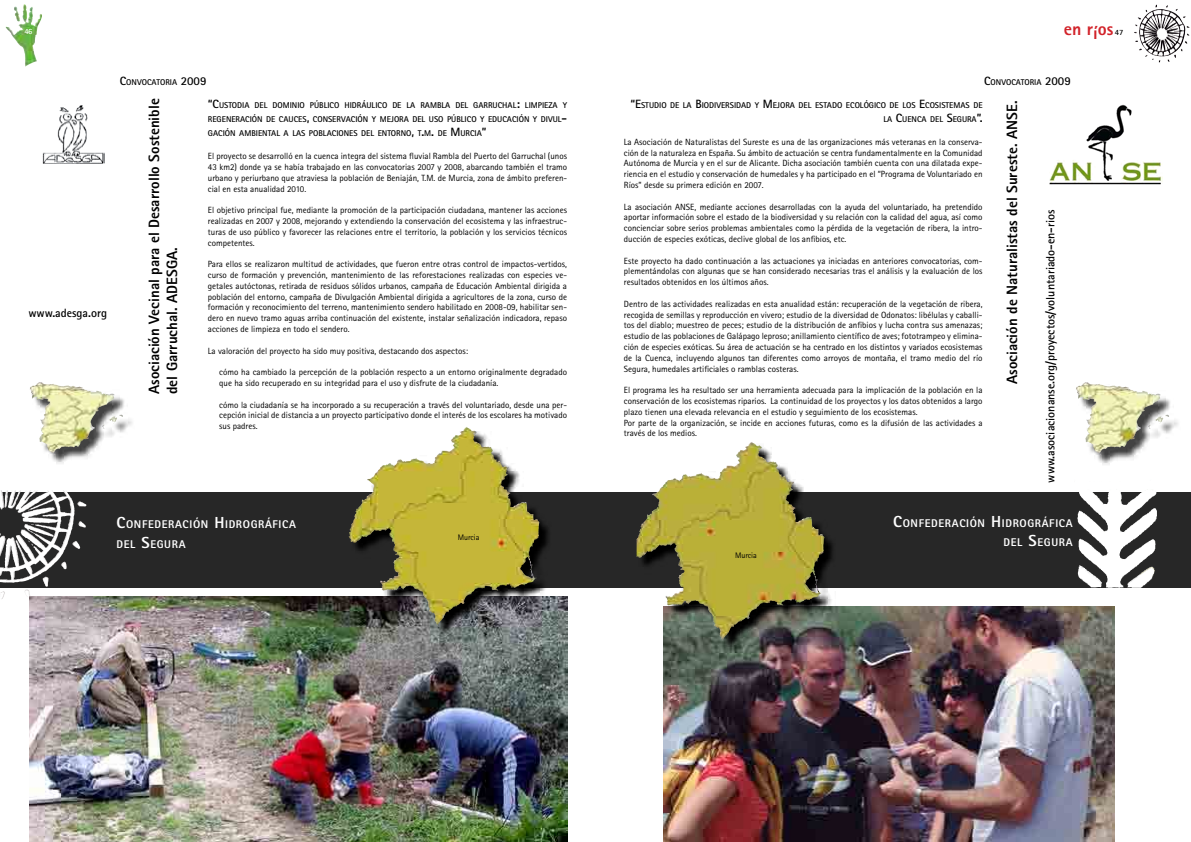
<style>
.page{position:relative;width:1191px;height:842px;background:#fff}
.page>*{position:absolute;margin:0;border:0;box-sizing:border-box;transform-origin:0 0}
.t1{font:800 18px "Rotis Sans Serif Std";color:#d2232a}
.t2{font:800 15px/18px "Rotis Sans Serif Std";color:#000}
.t3{font:700 12px "Rotis Sans Serif Std";color:#000}
.t4{font:800 11.2px/19.2px "Rotis Sans Serif Std";letter-spacing:.055em;color:#fff;text-align:right}
.t5{font:9px/10.8px "Rotis Sans Serif Std";color:#000;text-align:justify}
.t6{font:700 8.4px/14.4px "Rotis Sans Serif Std";color:#000;text-align:right}
.t7{font:8px "Rotis Sans Serif Std";color:#000}
.t8{font:700 8px "Rotis Sans Serif Std";color:#fff}
.t9{font:700 8px "Rotis Sans Serif Std";color:#000}
.s1{font-size:12px}
.s2{font-size:16px}
</style>
<div class="page">
<img style="left:13px;top:4px;width:13px;height:31px">
<img style="left:1149px;top:5px;width:28px;height:8px">
<svg style="left:0;top:492px;width:1191px;height:96px;fill:#272727"></svg>
<img style="left:663px;top:607px;width:451px;height:235px">
<img style="left:1074px;top:492px;width:77px;height:33px">
<div style="left:1077px;top:384px;width:104px;height:82px;background:#000;opacity:.75"></div>
<img style="left:1076px;top:382px;width:10px;height:17px">
<svg style="left:638px;top:444px;width:198px;height:208px"></svg>
<img style="left:708px;top:442px;width:43px;height:37px">
<img style="left:1049px;top:105px;width:113px;height:80px">
<img style="left:21px;top:490px;width:45px;height:18px">
<img style="left:30px;top:597px;width:537px;height:245px">
<img style="left:43px;top:105px;width:62px;height:59px">
<svg style="left:350px;top:429px;width:201px;height:208px"></svg>
<img style="left:428px;top:427px;width:39px;height:37px">
<div style="left:32px;top:384px;width:103px;height:82px;background:#000;opacity:.75"></div>
<img style="left:30px;top:382px;width:11px;height:17px">
<p class="t8" style="left:24px;top:26px;width:9px">46</p>
<h1 class="t1" style="left:1064px;top:17px;width:51px">en ríos</h1>
<p class="t9" style="left:1114px;top:28px;width:10px">47</p>
<h3 class="t3" style="left:28px;top:305px;width:80px">www.adesga.org</h3>
<p class="t6" style="left:120px;top:75px;width:88px"><span class="s1">C</span>ONVOCATORIA <span class="s1">2009</span></p>
<h2 class="t2" style="left:145px;top:394px;width:297px;rotate:-90deg">Asociación Vecinal para el Desarrollo Sostenible del Garruchal. ADESGA.</h2>
<p class="t6" style="left:208px;top:97px;width:361px;text-align:justify"><span class="s1">“C</span>USTODIA DEL DOMI NIO PÚBLICO HI DRÁULICO DE LA RAMBLA DEL GARRUCHAL<span class="s1">:</span> LI MPI EZA Y REGENERACIÓN DE CAUCES<span class="s1">,</span> CONSERVACIÓN Y MEJORA DEL USO PÚBLICO Y EDUCACIÓN Y DIVUL<span class="s1">-</span>GACIÓN AMBI ENTAL A LAS POBLACIONES DEL ENTORNO<span class="s1">,</span> T<span class="s1">.</span>M<span class="s1">.</span> DE <span class="s1">M</span> URCIA<span class="s1">”</span></p>
<p class="t5" style="left:208px;top:151px;width:361px">El proyecto se desarrolló en la cuenca integra del sistema fluvial Rambla del Puerto del Garruchal (unos 43 km2) donde ya se había trabajado en las convocatorias 2007 y 2008, abarcando también el tramo urbano y periurbano que atraviesa la población de Beniaján, T.M. de Murcia, zona de ámbito preferen&shy;cial en esta anualidad 2010.</p>
<p class="t5" style="left:208px;top:205px;width:361px">El objetivo principal fue, mediante la promoción de la participación ciudadana, mantener las acciones realizadas en 2007 y 2008, mejorando y extendiendo la conservación del ecosistema y las infraestruc&shy;turas de uso público y favorecer las relaciones entre el territorio, la población y los servicios técnicos competentes.</p>
<p class="t5" style="left:208px;top:259px;width:361px">Para ellos se realizaron multitud de actividades, que fueron entre otras control de impactos-vertidos, curso de formación y prevención, mantenimiento de las reforestaciones realizadas con especies ve&shy;getales autóctonas, retirada de residuos sólidos urbanos, campaña de Educación Ambiental dirigida a población del entorno, campaña de Divulgación Ambiental dirigida a agricultores de la zona, curso de formación y reconocimiento del terreno, mantenimiento sendero habilitado en 2008-09, habilitar sen&shy;dero en nuevo tramo aguas arriba continuación del existente, instalar señalización indicadora, repaso acciones de limpieza en todo el sendero.</p>
<p class="t5" style="left:208px;top:345px;width:262px">La valoración del proyecto ha sido muy positiva, destacando dos aspectos:</p>
<p class="t5" style="left:219px;top:367px;width:349px">cómo ha cambiado la percepción de la población respecto a un entorno originalmente degradado que ha sido recuperado en su integridad para el uso y disfrute de la ciudadanía.</p>
<p class="t5" style="left:219px;top:399px;width:349px">cómo la ciudadanía se ha incorporado a su recuperación a través del voluntariado, desde una per&shy;cepción inicial de distancia a un proyecto participativo donde el interés de los escolares ha motivado sus padres.</p>
<p class="t4" style="left:116px;top:515px;width:181px;text-align:left"><span class="s2">C</span>ONFEDERACIÓN <span class="s2">H</span>IDROGRÁFICA<br>DEL <span class="s2">S</span>EGURA</p>
<p class="t7" style="left:458px;top:533px;width:23px">Murcia</p>
<p class="t6" style="left:984px;top:75px;width:88px"><span class="s1">C</span>ONVOCATORIA <span class="s1">2009</span></p>
<p class="t6" style="left:630px;top:97px;width:353px"><span class="s1">“E</span>STUDIO DE LA <span class="s1">B</span> IODIVERSI DAD Y <span class="s1">M</span> EJORA DEL ESTADO ECOLÓGICO DE LOS <span class="s1">E</span>COSISTEMAS DE<br>LA <span class="s1">C</span>UENCA DEL <span class="s1">S</span>EGURA<span class="s1">”.</span></p>
<p class="t5" style="left:624px;top:136px;width:360px">La Asociación de Naturalistas del Sureste es una de las organizaciones más veteranas en la conserva&shy;ción de la naturaleza en España. Su ámbito de actuación se centra fundamentalmente en la Comunidad Autónoma de Murcia y en el sur de Alicante. Dicha asociación también cuenta con una dilatada expe&shy;riencia en el estudio y conservación de humedales y ha participado en el “Programa de Voluntariado en Ríos” desde su primera edición en 2007.</p>
<p class="t5" style="left:624px;top:201px;width:360px">La asociación ANSE, mediante acciones desarrolladas con la ayuda del voluntariado, ha pretendido aportar información sobre el estado de la biodiversidad y su relación con la calidad del agua, así como concienciar sobre serios problemas ambientales como la pérdida de la vegetación de ribera, la intro&shy;ducción de especies exóticas, declive global de los anfibios, etc.</p>
<p class="t5" style="left:624px;top:255px;width:360px">Este proyecto ha dado continuación a las actuaciones ya iniciadas en anteriores convocatorias, com&shy;plementándolas con algunas que se han considerado necesarias tras el análisis y la evaluación de los resultados obtenidos en los últimos años.</p>
<p class="t5" style="left:624px;top:298px;width:360px">Dentro de las actividades realizadas en esta anualidad están: recuperación de la vegetación de ribera, recogida de semillas y reproducción en vivero; estudio de la diversidad de Odonatos: libélulas y caballi&shy;tos del diablo; muestreo de peces; estudio de la distribución de anfibios y lucha contra sus amenazas; estudio de las poblaciones de Galápago leproso; anillamiento científico de aves; fototrampeo y elimina&shy;ción de especies exóticas. Su área de actuación se ha centrado en los distintos y variados ecosistemas de la Cuenca, incluyendo algunos tan diferentes como arroyos de montaña, el tramo medio del río Segura, humedales artificiales o ramblas costeras.</p>
<p class="t5" style="left:624px;top:385px;width:360px;text-align:left">El programa les ha resultado ser una herramienta adecuada para la implicación de la población en la conservación de los ecosistemas riparios. La continuidad de los proyectos y los datos obtenidos a largo plazo tienen una elevada relevancia en el estudio y seguimiento de los ecosistemas.<br>Por parte de la organización, se incide en acciones futuras, como es la difusión de las actividades a través de los medios.</p>
<h2 class="t2" style="left:1002px;top:384px;width:285px;rotate:-90deg">Asociación de Naturalistas del Sureste. ANSE.</h2>
<h3 class="t3" style="left:1043px;top:482px;width:275px;rotate:-90deg">www.asociacionanse.org/proyectos/voluntariado-en-rios</h3>
<p class="t4" style="left:893px;top:513px;width:181px"><span class="s2">C</span>ONFEDERACIÓN <span class="s2">H</span>IDROGRÁFICA<br>DEL <span class="s2">S</span>EGURA</p>
<p class="t7" style="left:735px;top:551px;width:23px">Murcia</p>
</div>
